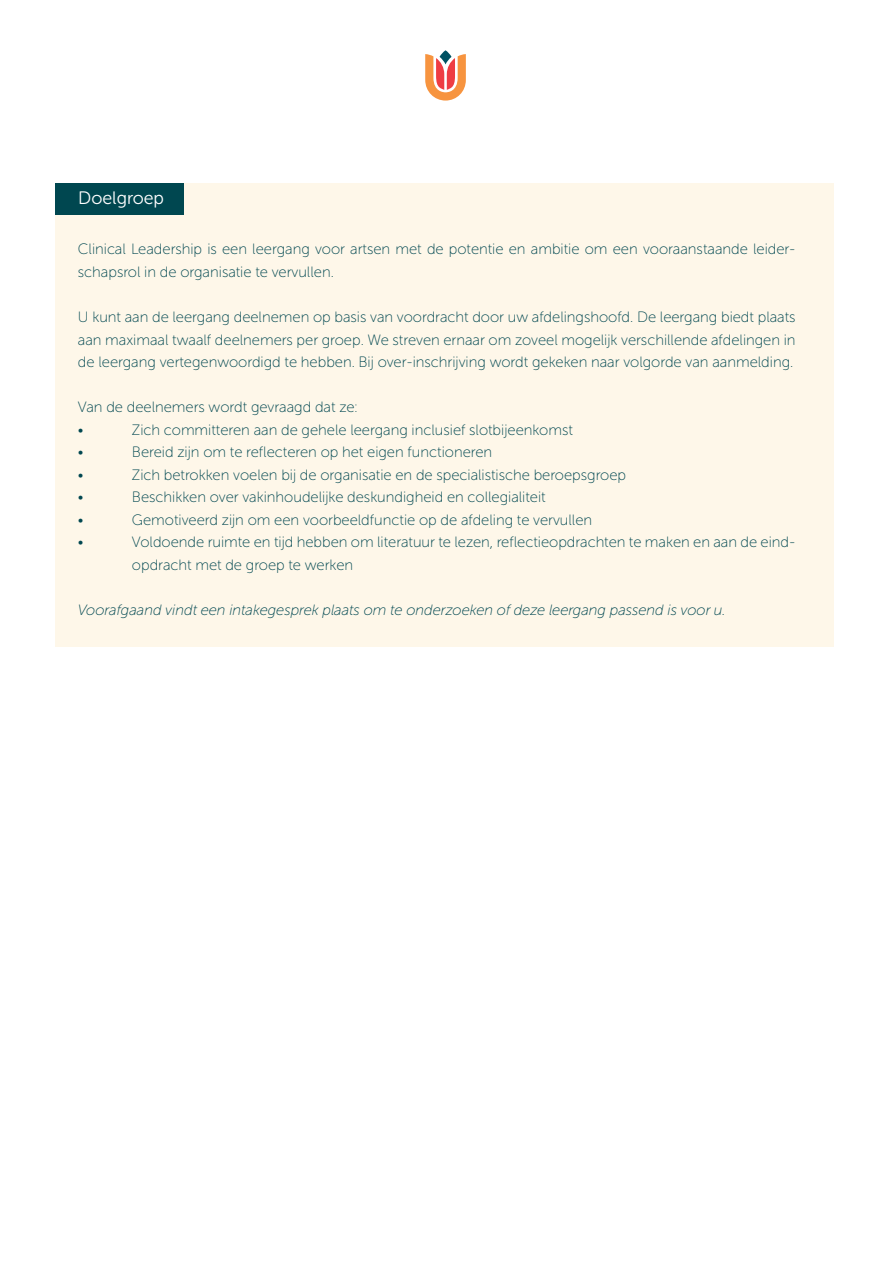
<style>
.page{position:relative;width:893px;height:1263px;background:#fff}
.page>*{position:absolute;margin:0;border:0;box-sizing:border-box;transform-origin:0 0}
.t1{font:18px "Museo Sans Rounded 300";color:#fff}
.t2{font:15px/22.5px "Museo Sans Rounded 100";color:#004750}
.t3{font:italic 15px "Museo Sans Rounded 100";color:#004750}
</style>
<div class="page">
<svg style="left:425px;top:54px;width:41px;height:47px"></svg>
<svg style="left:440px;top:50px;width:11px;height:14px"></svg>
<div style="left:55px;top:183px;width:778px;height:463px;background:#fef7e9"></div>
<div style="left:55px;top:183px;width:129px;height:32px;background:#004750"></div>
<p class="t1" style="left:78px;top:189px;width:87px">Doelgroep</p>
<p class="t2" style="left:78px;top:238px;width:719px">Clinical Leadership is een leergang voor artsen met de potentie en ambitie om een vooraanstaande leider&shy;schapsrol in de organisatie te vervullen.</p>
<p class="t2" style="left:78px;top:306px;width:719px;text-align:justify">U kunt aan de leergang deelnemen op basis van voordracht door uw afdelingshoofd. De leergang biedt plaats aan maximaal twaalf deelnemers per groep. We streven ernaar om zoveel mogelijk verschillende afdelingen in de leergang vertegenwoordigd te hebben. Bij over-inschrijving wordt gekeken naar volgorde van aanmelding.</p>
<p class="t2" style="left:78px;top:396px;width:281px">Van de deelnemers wordt gevraagd dat ze:</p>
<p class="t2" style="left:78px;top:418px;width:7px">•</p>
<p class="t2" style="left:132px;top:418px;width:443px">Zich committeren aan de gehele leergang inclusief slotbijeenkomst</p>
<p class="t2" style="left:78px;top:441px;width:7px">•</p>
<p class="t2" style="left:132px;top:441px;width:362px">Bereid zijn om te reflecteren op het eigen functioneren</p>
<p class="t2" style="left:78px;top:463px;width:7px">•</p>
<p class="t2" style="left:132px;top:463px;width:496px">Zich betrokken voelen bij de organisatie en de specialistische beroepsgroep</p>
<p class="t2" style="left:78px;top:486px;width:7px">•</p>
<p class="t2" style="left:132px;top:486px;width:415px">Beschikken over vakinhoudelijke deskundigheid en collegialiteit</p>
<p class="t2" style="left:78px;top:508px;width:7px">•</p>
<p class="t2" style="left:132px;top:508px;width:462px">Gemotiveerd zijn om een voorbeeldfunctie op de afdeling te vervullen</p>
<p class="t2" style="left:78px;top:531px;width:7px">•</p>
<p class="t2" style="left:132px;top:531px;width:665px">Voldoende ruimte en tijd hebben om literatuur te lezen, reflectieopdrachten te maken en aan de eind-</p>
<p class="t2" style="left:132px;top:553px;width:223px">opdracht met de groep te werken</p>
<p class="t3" style="left:78px;top:601px;width:649px">Voorafgaand vindt een intakegesprek plaats om te onderzoeken of deze leergang passend is voor u.</p>
</div>
